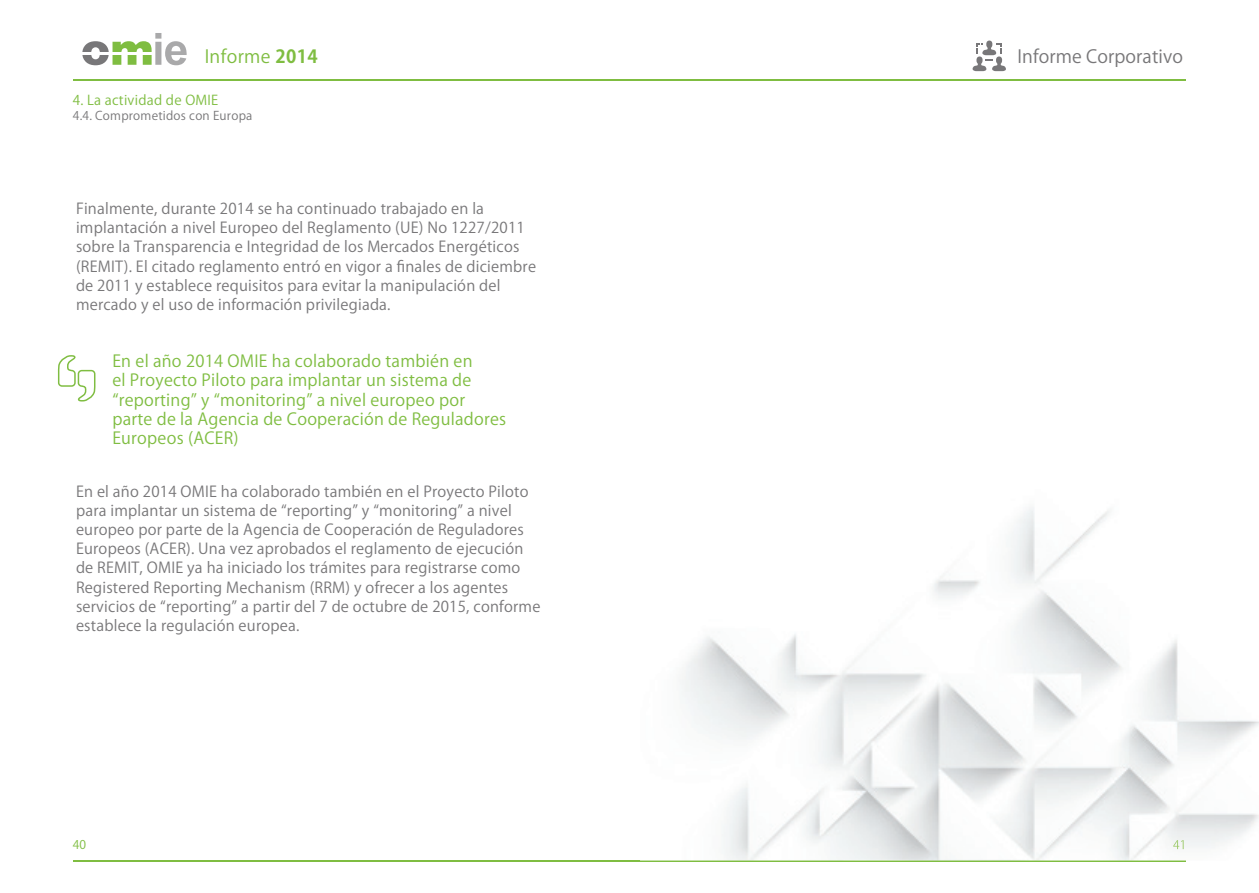
<style>
.page{position:relative;width:1259px;height:893px;background:#fff}
.page>*{position:absolute;margin:0;border:0;box-sizing:border-box;transform-origin:0 0}
.t1{font:18px "Koz Go Pr 6 N";letter-spacing:.005em;color:#787779}
.t2{font:18px "Koz Go Pr 6 N";letter-spacing:.02em;color:#7fbd41}
.t3{font:16.5px/19.2px "Koz Go Pr 6 N";letter-spacing:.015em;color:#7fbd41}
.t4{font:15px/19.2px "Koz Go Pr 6 N";letter-spacing:.015em;color:#787779}
.t5{font:13.5px "Koz Go Pr 6 N";letter-spacing:.02em;color:#7fbd41}
.t6{font:12px "Koz Go Pr 6 N";letter-spacing:.02em;color:#787779}
.t7{font:12px "Koz Go Pr 6 N";color:#7fbd41}
.s1{font-weight:700}
</style>
<div class="page">
<svg style="left:82px;top:33px;width:105px;height:32px"></svg>
<hr style="left:73px;top:79px;width:556px;height:2px;background:#7fbd41">
<hr style="left:73px;top:860px;width:556px;height:2px;background:#7fbd41">
<hr style="left:629px;top:79px;width:557px;height:2px;background:#7fbd41">
<hr style="left:629px;top:860px;width:557px;height:2px;background:#7fbd41">
<svg style="left:972px;top:41px;width:34px;height:30px"></svg>
<img style="left:680px;top:507px;width:579px;height:353px">
<svg style="left:1173px;top:840px;width:10px;height:9px"></svg>
<svg style="left:57px;top:355px;width:39px;height:47px"></svg>
<p class="t2" style="left:205px;top:47px;width:115px">Informe <span class="s1">2014</span></p>
<p class="t5" style="left:73px;top:92px;width:147px">4. La actividad de OMIE</p>
<p class="t6" style="left:73px;top:109px;width:181px">4.4. Comprometidos con Europa</p>
<p class="t4" style="left:76px;top:199px;width:461px">Finalmente, durante 2014 se ha continuado trabajado en la implantación a nivel Europeo del Reglamento (UE) No 1227/2011 sobre la Transparencia e Integridad de los Mercados Energéticos (REMIT). El citado reglamento entró en vigor a finales de diciembre de 2011 y establece requisitos para evitar la manipulación del mercado y el uso de información privilegiada.</p>
<p class="t3" style="left:112px;top:352px;width:395px">En el año 2014 OMIE ha colaborado también en<br>el Proyecto Piloto para implantar un sistema de “reporting” y “monitoring” a nivel europeo por parte de la Agencia de Cooperación de Reguladores Europeos (ACER)</p>
<p class="t4" style="left:76px;top:482px;width:466px">En el año 2014 OMIE ha colaborado también en el Proyecto Piloto para implantar un sistema de “reporting” y “monitoring” a nivel europeo por parte de la Agencia de Cooperación de Reguladores Europeos (ACER). Una vez aprobados el reglamento de ejecución de REMIT, OMIE ya ha iniciado los trámites para registrarse como Registered Reporting Mechanism (RRM) y ofrecer a los agentes servicios de “reporting” a partir del 7 de octubre de 2015, conforme establece la regulación europea.</p>
<p class="t7" style="left:73px;top:838px;width:15px">40</p>
<p class="t1" style="left:1017px;top:47px;width:167px">Informe Corporativo</p>
</div>
